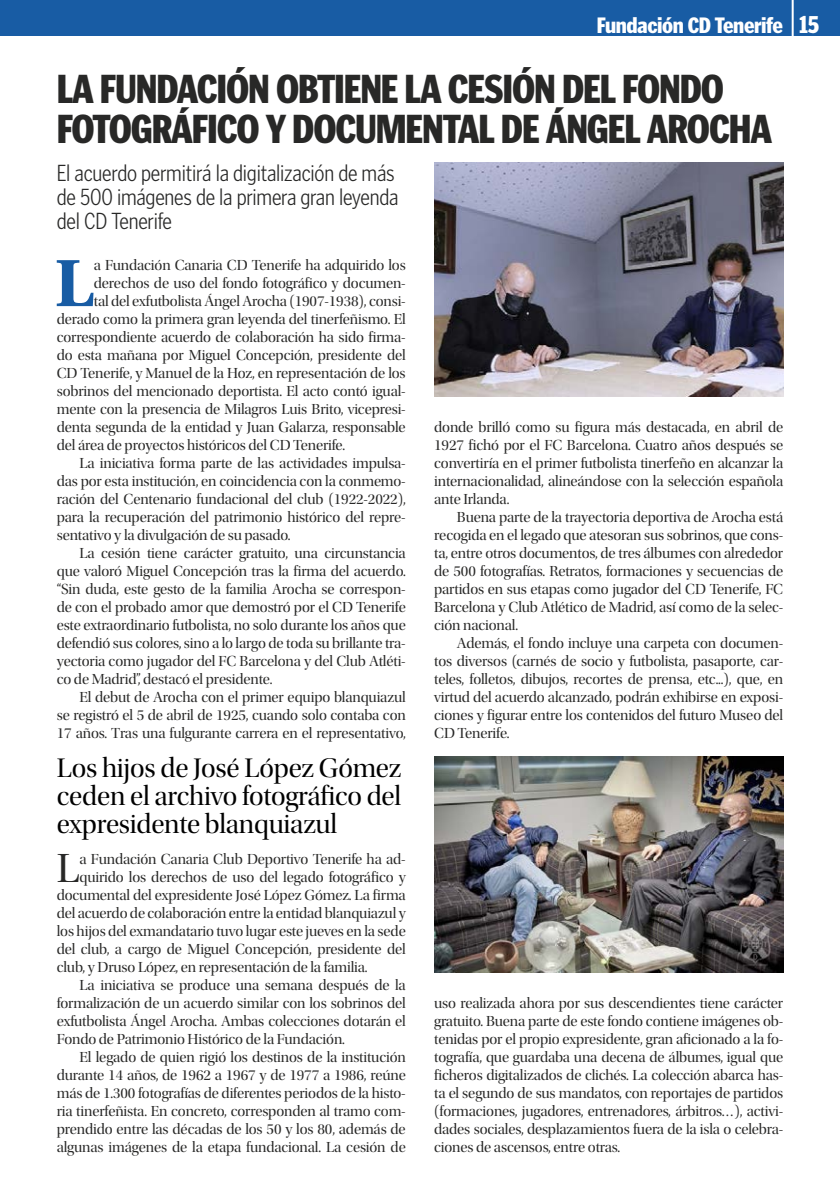
<style>
.page{position:relative;width:840px;height:1191px;background:#fff}
.page>*{position:absolute;margin:0;border:0;box-sizing:border-box;transform-origin:0 0}
.t1{font:700 70.4px "Utopia Std";color:#185ca4}
.t2{font:42.4px "Utopia Std Disp";color:#282827}
.t3{font:900 40px/40px "Poynter Gothic Text Cond";letter-spacing:-.03em;color:#282827}
.t4{font:28px/28px "Utopia Std Disp";letter-spacing:-.01em;color:#000;text-align:justify}
.t5{font:300 24px/24px "Poynter Gothic Text Cond";letter-spacing:-.01em;color:#282827}
.t6{font:900 22px "Poynter Gothic Text Cond";letter-spacing:-.02em;color:#fff}
.t7{font:15.2px/18px "Utopia Std Disp";letter-spacing:-.01em;color:#282827;text-align:justify}
.s1{font-size:24px}
</style>
<div class="page">
<div style="left:0;top:0;width:839px;height:36px;background:#185ca4"></div>
<hr style="left:791px;top:0;width:2px;height:36px;background:#fff">
<img style="left:434px;top:162px;width:348px;height:234px">
<img style="left:434px;top:756px;width:348px;height:216px">
<h3 class="t6" style="left:596px;top:13px;width:224px">Fundación CD Tenerife <span class="s1">15</span></h3>
<h3 class="t3" style="left:57px;top:69px;width:716px">LA FUNDACIÓN OBTIENE LA CESIÓN DEL FONDO<br>FOTOGRÁFICO Y DOCUMENTAL DE ÁNGEL AROCHA</h3>
<h3 class="t5" style="left:57px;top:161px;width:343px">El acuerdo permitirá la digitalización de más de 500 imágenes de la primera gran leyenda del CD Tenerife</h3>
<h1 class="t1" style="left:55px;top:242px;width:41px">L</h1>
<p class="t7" style="left:94px;top:256px;width:313px">a Fundación Canaria CD Tenerife ha adquirido los</p>
<p class="t7" style="left:94px;top:274px;width:313px">derechos de uso del fondo fotográfico y documen-</p>
<p class="t7" style="left:94px;top:292px;width:313px">tal del exfutbolista Ángel Arocha (1907-1938), consi-</p>
<p class="t7" style="left:57px;top:310px;width:350px">derado como la primera gran leyenda del tinerfeñismo. El</p>
<p class="t7" style="left:57px;top:328px;width:350px">correspondiente acuerdo de colaboración ha sido firma-</p>
<p class="t7" style="left:57px;top:346px;width:350px">do esta mañana por Miguel Concepción, presidente del</p>
<p class="t7" style="left:57px;top:364px;width:350px">CD Tenerife, y Manuel de la Hoz, en representación de los</p>
<p class="t7" style="left:57px;top:382px;width:350px">sobrinos del mencionado deportista. El acto contó igual-</p>
<p class="t7" style="left:57px;top:400px;width:350px">mente con la presencia de Milagros Luis Brito, vicepresi-</p>
<p class="t7" style="left:57px;top:418px;width:350px">denta segunda de la entidad y Juan Galarza, responsable</p>
<p class="t7" style="left:57px;top:436px;width:290px">del área de proyectos históricos del CD Tenerife.</p>
<p class="t7" style="left:79px;top:454px;width:327px">La iniciativa forma parte de las actividades impulsa-</p>
<p class="t7" style="left:57px;top:472px;width:350px">das por esta institución, en coincidencia con la conmemo-</p>
<p class="t7" style="left:57px;top:490px;width:350px">ración del Centenario fundacional del club (1922-2022),</p>
<p class="t7" style="left:57px;top:508px;width:350px">para la recuperación del patrimonio histórico del repre-</p>
<p class="t7" style="left:57px;top:526px;width:235px">sentativo y la divulgación de su pasado.</p>
<p class="t7" style="left:79px;top:544px;width:327px">La cesión tiene carácter gratuito, una circunstancia</p>
<p class="t7" style="left:57px;top:562px;width:350px">que valoró Miguel Concepción tras la firma del acuerdo.</p>
<p class="t7" style="left:57px;top:580px;width:350px">“Sin duda, este gesto de la familia Arocha se correspon-</p>
<p class="t7" style="left:57px;top:598px;width:350px">de con el probado amor que demostró por el CD Tenerife</p>
<p class="t7" style="left:57px;top:616px;width:350px">este extraordinario futbolista, no solo durante los años que</p>
<p class="t7" style="left:57px;top:634px;width:350px">defendió sus colores, sino a lo largo de toda su brillante tra-</p>
<p class="t7" style="left:57px;top:652px;width:350px">yectoria como jugador del FC Barcelona y del Club Atléti-</p>
<p class="t7" style="left:57px;top:670px;width:217px">co de Madrid”, destacó el presidente.</p>
<p class="t7" style="left:79px;top:688px;width:327px">El debut de Arocha con el primer equipo blanquiazul</p>
<p class="t7" style="left:57px;top:706px;width:350px">se registró el 5 de abril de 1925, cuando solo contaba con</p>
<p class="t7" style="left:57px;top:724px;width:350px">17 años. Tras una fulgurante carrera en el representativo,</p>
<h3 class="t4" style="left:57px;top:754px;width:346px">Los hijos de José López Gómez ceden el archivo fotográfico del expresidente blanquiazul</h3>
<h2 class="t2" style="left:57px;top:846px;width:25px">L</h2>
<p class="t7" style="left:79px;top:850px;width:327px">a Fundación Canaria Club Deportivo Tenerife ha ad-</p>
<p class="t7" style="left:79px;top:868px;width:327px">quirido los derechos de uso del legado fotográfico y</p>
<p class="t7" style="left:57px;top:886px;width:350px">documental del expresidente José López Gómez. La firma</p>
<p class="t7" style="left:57px;top:904px;width:350px">del acuerdo de colaboración entre la entidad blanquiazul y</p>
<p class="t7" style="left:57px;top:922px;width:350px">los hijos del exmandatario tuvo lugar este jueves en la sede</p>
<p class="t7" style="left:57px;top:940px;width:350px">del club, a cargo de Miguel Concepción, presidente del</p>
<p class="t7" style="left:57px;top:958px;width:312px">club, y Druso López, en representación de la familia.</p>
<p class="t7" style="left:79px;top:976px;width:327px">La iniciativa se produce una semana después de la</p>
<p class="t7" style="left:57px;top:994px;width:350px">formalización de un acuerdo similar con los sobrinos del</p>
<p class="t7" style="left:57px;top:1012px;width:350px">exfutbolista Ángel Arocha. Ambas colecciones dotarán el</p>
<p class="t7" style="left:57px;top:1030px;width:289px">Fondo de Patrimonio Histórico de la Fundación.</p>
<p class="t7" style="left:79px;top:1048px;width:328px">El legado de quien rigió los destinos de la institución</p>
<p class="t7" style="left:57px;top:1066px;width:350px">durante 14 años, de 1962 a 1967 y de 1977 a 1986, reúne</p>
<p class="t7" style="left:57px;top:1084px;width:350px">más de 1.300 fotografías de diferentes periodos de la histo-</p>
<p class="t7" style="left:57px;top:1102px;width:350px">ria tinerfeñista. En concreto, corresponden al tramo com-</p>
<p class="t7" style="left:57px;top:1120px;width:350px">prendido entre las décadas de los 50 y los 80, además de</p>
<p class="t7" style="left:57px;top:1138px;width:350px">algunas imágenes de la etapa fundacional. La cesión de</p>
<p class="t7" style="left:434px;top:418px;width:350px">donde brilló como su figura más destacada, en abril de 1927 fichó por el FC Barcelona. Cuatro años después se convertiría en el primer futbolista tinerfeño en alcanzar la internacionalidad, alineándose con la selección española ante Irlanda.</p>
<p class="t7" style="left:434px;top:508px;width:350px;text-indent:23px">Buena parte de la trayectoria deportiva de Arocha está recogida en el legado que atesoran sus sobrinos, que cons&shy;ta, entre otros documentos, de tres álbumes con alrededor de 500 fotografías. Retratos, formaciones y secuencias de partidos en sus etapas como jugador del CD Tenerife, FC Barcelona y Club Atlético de Madrid, así como de la selec&shy;ción nacional.</p>
<p class="t7" style="left:434px;top:634px;width:350px;text-indent:23px">Además, el fondo incluye una carpeta con documen&shy;tos diversos (carnés de socio y futbolista, pasaporte, car&shy;teles, folletos, dibujos, recortes de prensa, etc...), que, en virtud del acuerdo alcanzado, podrán exhibirse en exposi&shy;ciones y figurar entre los contenidos del futuro Museo del CD Tenerife.</p>
<p class="t7" style="left:434px;top:994px;width:350px">uso realizada ahora por sus descendientes tiene carácter gratuito. Buena parte de este fondo contiene imágenes ob&shy;tenidas por el propio expresidente, gran aficionado a la fo&shy;tografía, que guardaba una decena de álbumes, igual que ficheros digitalizados de clichés. La colección abarca has&shy;ta el segundo de sus mandatos, con reportajes de partidos (formaciones, jugadores, entrenadores, árbitros…), activi&shy;dades sociales, desplazamientos fuera de la isla o celebra&shy;ciones de ascensos, entre otras.</p>
</div>
